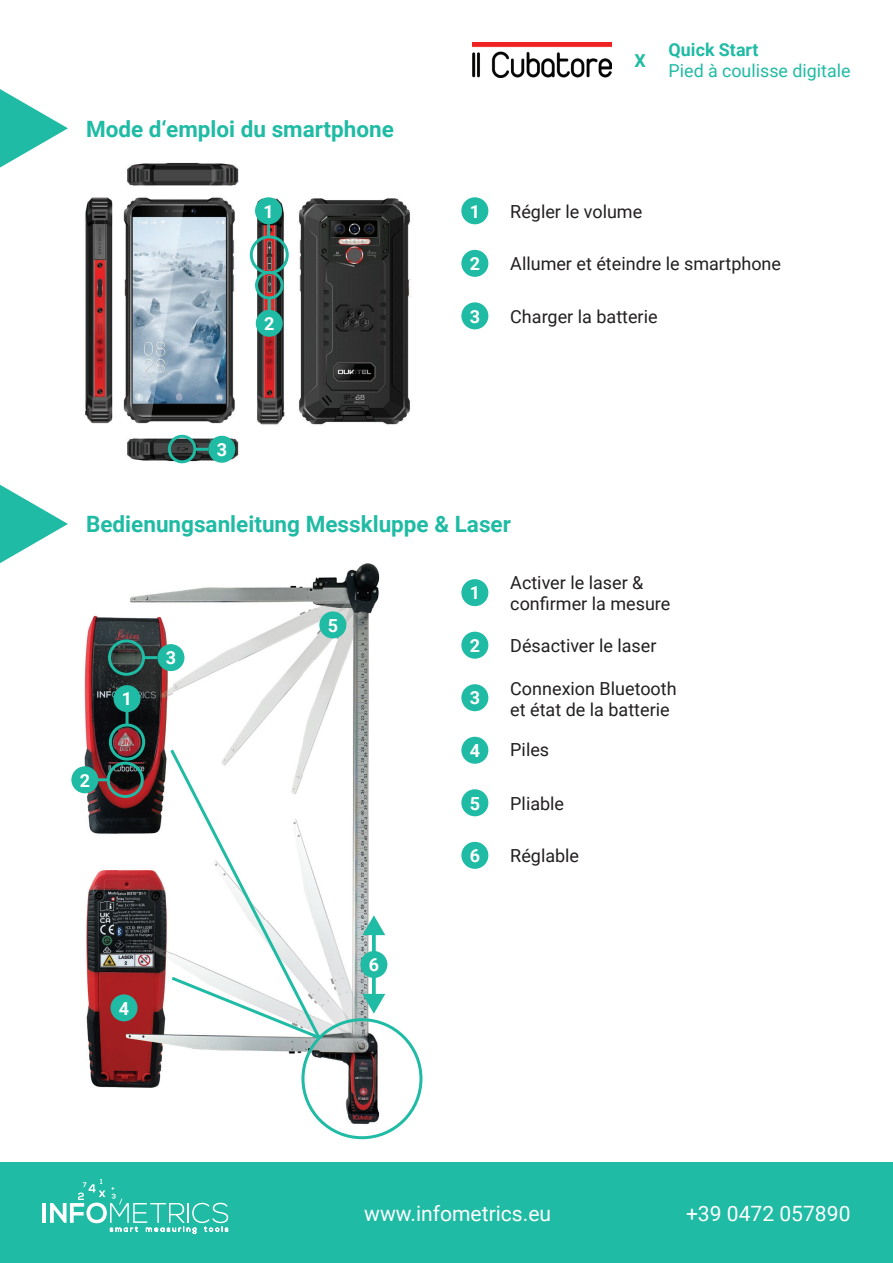
<style>
.page{position:relative;width:893px;height:1263px;background:#fff}
.page>*{position:absolute;margin:0;border:0;box-sizing:border-box;transform-origin:0 0}
.t1{font:700 22.5px "Roboto";color:#1fbba4}
.t2{font:21.15px "Roboto";color:#fff}
.t3{font:18px/21.6px "Roboto";color:#231f20}
.t4{font:700 18px "Roboto";color:#fff}
.t5{font:17.85px "Roboto";color:#1fbba4}
.t6{font:700 17.85px "Roboto";color:#1fbba4}
</style>
<div class="page">
<div style="left:0;top:1162px;width:893px;height:101px;background:#1fbba4"></div>
<hr style="left:43px;top:1203px;width:3px;height:20px;background:#fff">
<svg style="left:50px;top:1179px;width:178px;height:55px"></svg>
<svg style="left:0;top:89px;width:68px;height:79px"></svg>
<img style="left:66px;top:147px;width:345px;height:317px">
<div style="left:256px;top:310px;width:27px;height:27px;background:#1fbba4;border-radius:50%"></div>
<div style="left:255px;top:271px;width:29px;height:28px;border:3px solid #1fbba4;border-radius:50%"></div>
<hr style="left:268px;top:298px;width:3px;height:14px;background:#1fbba4">
<div style="left:250px;top:235px;width:39px;height:39px;border:3px solid #1fbba4;border-radius:50%"></div>
<div style="left:255px;top:197px;width:27px;height:27px;background:#1fbba4;border-radius:50%"></div>
<hr style="left:267px;top:224px;width:3px;height:14px;background:#1fbba4">
<div style="left:208px;top:436px;width:27px;height:27px;background:#1fbba4;border-radius:50%"></div>
<div style="left:168px;top:435px;width:28px;height:28px;border:3px solid #1fbba4;border-radius:50%"></div>
<div style="left:461px;top:250px;width:27px;height:27px;background:#1fbba4;border-radius:50%"></div>
<div style="left:461px;top:197px;width:27px;height:27px;background:#1fbba4;border-radius:50%"></div>
<div style="left:461px;top:302px;width:27px;height:27px;background:#1fbba4;border-radius:50%"></div>
<div style="left:461px;top:632px;width:27px;height:27px;background:#1fbba4;border-radius:50%"></div>
<div style="left:461px;top:579px;width:27px;height:27px;background:#1fbba4;border-radius:50%"></div>
<div style="left:461px;top:684px;width:27px;height:27px;background:#1fbba4;border-radius:50%"></div>
<div style="left:461px;top:737px;width:27px;height:27px;background:#1fbba4;border-radius:50%"></div>
<div style="left:461px;top:789px;width:27px;height:27px;background:#1fbba4;border-radius:50%"></div>
<div style="left:461px;top:842px;width:27px;height:27px;background:#1fbba4;border-radius:50%"></div>
<svg style="left:0;top:485px;width:68px;height:78px"></svg>
<svg style="left:195px;top:448px;width:13px;height:3px"></svg>
<img style="left:82px;top:615px;width:90px;height:219px">
<img style="left:86px;top:870px;width:86px;height:218px">
<img style="left:119px;top:1075px;width:261px;height:51px">
<img style="left:119px;top:816px;width:250px;height:51px">
<img style="left:130px;top:563px;width:250px;height:46px">
<img style="left:172px;top:867px;width:223px;height:208px">
<img style="left:172px;top:609px;width:201px;height:207px">
<div style="left:319px;top:611px;width:27px;height:27px;background:#1fbba4;border-radius:50%"></div>
<div style="left:71px;top:766px;width:27px;height:27px;background:#1fbba4;border-radius:50%"></div>
<div style="left:107px;top:762px;width:37px;height:36px;border:3px solid #1fbba4;border-radius:50%"></div>
<hr style="left:94px;top:778px;width:15px;height:3px;background:#1fbba4">
<svg style="left:362px;top:915px;width:23px;height:20px"></svg>
<svg style="left:362px;top:994px;width:23px;height:20px"></svg>
<svg style="left:372px;top:931px;width:4px;height:75px"></svg>
<div style="left:360px;top:951px;width:27px;height:27px;background:#1fbba4;border-radius:50%"></div>
<div style="left:301px;top:1018px;width:121px;height:121px;border:3px solid #1fbba4;border-radius:50%"></div>
<svg style="left:168px;top:746px;width:155px;height:296px"></svg>
<div style="left:114px;top:685px;width:27px;height:27px;background:#1fbba4;border-radius:50%"></div>
<div style="left:157px;top:644px;width:27px;height:27px;background:#1fbba4;border-radius:50%"></div>
<div style="left:110px;top:994px;width:27px;height:27px;background:#1fbba4;border-radius:50%"></div>
<div style="left:109px;top:723px;width:36px;height:37px;border:3px solid #1fbba4;border-radius:50%"></div>
<hr style="left:126px;top:711px;width:3px;height:14px;background:#1fbba4">
<div style="left:108px;top:639px;width:37px;height:37px;border:3px solid #1fbba4;border-radius:50%"></div>
<hr style="left:143px;top:656px;width:14px;height:3px;background:#1fbba4">
<img style="left:472px;top:43px;width:140px;height:34px">
<p class="t1" style="left:86px;top:113px;width:309px">Mode d‘emploi du smartphone</p>
<p class="t4" style="left:263px;top:199px;width:12px">1</p>
<p class="t4" style="left:264px;top:311px;width:12px">2</p>
<p class="t4" style="left:217px;top:437px;width:12px">3</p>
<p class="t6" style="left:634px;top:48px;width:13px">X</p>
<p class="t6" style="left:669px;top:37px;width:91px">Quick Start</p>
<p class="t5" style="left:669px;top:59px;width:183px">Pied à coulisse digitale</p>
<p class="t4" style="left:470px;top:199px;width:12px">1</p>
<p class="t4" style="left:470px;top:251px;width:12px">2</p>
<p class="t4" style="left:470px;top:304px;width:12px">3</p>
<p class="t3" style="left:510px;top:200px;width:133px">Régler le volume</p>
<p class="t3" style="left:510px;top:252px;width:272px">Allumer et éteindre le smartphone</p>
<p class="t3" style="left:510px;top:305px;width:149px">Charger la batterie</p>
<p class="t1" style="left:86px;top:509px;width:426px">Bedienungsanleitung Messkluppe &amp; Laser</p>
<p class="t4" style="left:80px;top:767px;width:12px">2</p>
<p class="t4" style="left:122px;top:686px;width:12px">1</p>
<p class="t4" style="left:166px;top:645px;width:12px">3</p>
<p class="t4" style="left:119px;top:996px;width:12px">4</p>
<p class="t4" style="left:328px;top:613px;width:12px">5</p>
<p class="t4" style="left:369px;top:952px;width:12px">6</p>
<p class="t4" style="left:470px;top:580px;width:12px">1</p>
<p class="t4" style="left:470px;top:633px;width:12px">2</p>
<p class="t4" style="left:470px;top:685px;width:12px">3</p>
<p class="t4" style="left:470px;top:738px;width:12px">4</p>
<p class="t4" style="left:470px;top:790px;width:12px">5</p>
<p class="t4" style="left:470px;top:843px;width:12px">6</p>
<p class="t3" style="left:510px;top:571px;width:162px">Activer le laser &amp; confirmer la mesure</p>
<p class="t3" style="left:510px;top:634px;width:148px">Désactiver le laser</p>
<p class="t3" style="left:510px;top:677px;width:168px">Connexion Bluetooth et état de la batterie</p>
<p class="t3" style="left:510px;top:738px;width:40px">Piles</p>
<p class="t3" style="left:510px;top:792px;width:55px">Pliable</p>
<p class="t3" style="left:510px;top:844px;width:70px">Réglable</p>
<p class="t2" style="left:364px;top:1198px;width:188px">www.infometrics.eu</p>
<p class="t2" style="left:686px;top:1198px;width:166px">+39 0472 057890</p>
</div>
